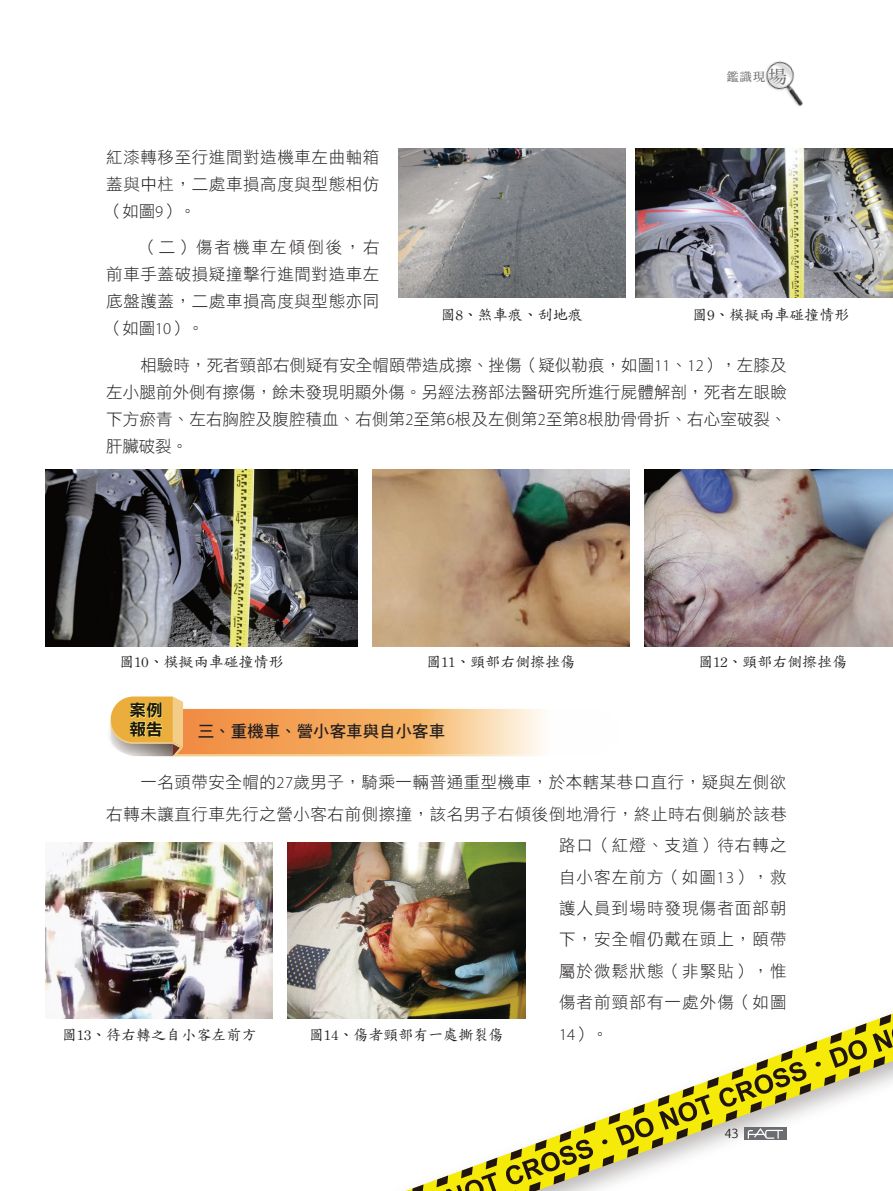
<style>
.page{position:relative;width:893px;height:1191px;background:#fff}
.page>*{position:absolute;margin:0;border:0;box-sizing:border-box;transform-origin:0 0}
.t1{font:16.65px/18.6px "DF Li Hei Bd WIN BF";color:#201511}
.t2{font:16.5px/27px "DF Hei Std W3";letter-spacing:.035em;color:#231f20;text-align:justify}
.t3{font:16.5px "DF Hei Std W7";color:#231f20}
.t4{font:300 16.5px "Myriad Pro";color:#231f20}
.t5{font:15px "DF Kai Shu SB Estd BF";color:#231f20}
.t6{font:12px "DF Ming Std W7";color:#6c6d70}
.t7{font:12px "Euphemia UCAS";color:#231f20}
.s1{font-size:18px}
.s2{font-family:"Myriad Pro";font-weight:300}
.s3{font-family:"DF Hei Std W3";font-weight:400}
</style>
<div class="page">
<svg style="left:405px;top:1155px;width:253px;height:36px"></svg>
<svg style="left:412px;top:1184px;width:11px;height:7px"></svg>
<svg style="left:436px;top:1157px;width:61px;height:34px"></svg>
<svg style="left:596px;top:1013px;width:297px;height:153px"></svg>
<svg style="left:504px;top:1121px;width:92px;height:70px"></svg>
<svg style="left:109px;top:696px;width:434px;height:60px"></svg>
<img style="left:399px;top:149px;width:226px;height:149px">
<img style="left:635px;top:149px;width:258px;height:149px">
<img style="left:46px;top:469px;width:312px;height:177px">
<img style="left:372px;top:469px;width:258px;height:177px">
<img style="left:644px;top:469px;width:249px;height:177px">
<img style="left:46px;top:842px;width:227px;height:176px">
<img style="left:288px;top:842px;width:237px;height:176px">
<svg style="left:602px;top:1014px;width:291px;height:152px"></svg>
<img style="left:765px;top:61px;width:38px;height:46px">
<p class="t6" style="left:727px;top:70px;width:61px">鑑識現<span class="s1">場</span></p>
<p class="t2" style="left:106px;top:143px;width:275px">紅漆轉移至行進間對造機車左曲軸箱蓋與中柱，二處車損高度與型態相仿（如圖<span class="s2">9</span>）。</p>
<p class="t2" style="left:106px;top:233px;width:275px;text-indent:34px">（二）傷者機車左傾倒後，右前車手蓋破損疑撞擊行進間對造車左底盤護蓋，二處車損高度與型態亦同（如圖<span class="s2">10</span>）。</p>
<p class="t2" style="left:106px;top:352px;width:682px;text-indent:34px">相驗時，死者頸部右側疑有安全帽頤帶造成擦、挫傷（疑似勒痕，如圖<span class="s2">11</span>、<span class="s2">12</span>），左膝及左小腿前外側有擦傷，餘未發現明顯外傷。另經法務部法醫研究所進行屍體解剖，死者左眼瞼下方瘀青、左右胸腔及腹腔積血、右側第<span class="s2">2</span>至第<span class="s2">6</span>根及左側第<span class="s2">2</span>至第<span class="s2">8</span>根肋骨骨折、右心室破裂、肝臟破裂。</p>
<p class="t5" style="left:441px;top:307px;width:144px">圖8、煞車痕、刮地痕</p>
<p class="t5" style="left:692px;top:307px;width:159px">圖9、模擬兩車碰撞情形</p>
<p class="t5" style="left:120px;top:654px;width:166px">圖10、模擬兩車碰撞情形</p>
<p class="t5" style="left:426px;top:654px;width:151px">圖11、頸部右側擦挫傷</p>
<p class="t5" style="left:698px;top:654px;width:151px">圖12、頸部右側擦挫傷</p>
<p class="t1" style="left:130px;top:701px;width:35px">案例報告</p>
<p class="t3" style="left:198px;top:722px;width:249px">三、重機車、營小客車與自小客車</p>
<p class="t2" style="left:106px;top:766px;width:682px;line-height:31.3px;text-align:right">一名頭帶安全帽的<span class="s2">27</span>歲男子，騎乘一輛普通重型機車，於本轄某巷口直行，疑與左側欲<br>右轉未讓直行車先行之營小客右前側擦撞，該名男子右傾後倒地滑行，終止時右側躺於該巷路口（紅燈、支道）待右轉之<br>自小客左前方（如圖<span class="s2">13</span>），救<br>護人員到場時發現傷者面部朝<br>下，安全帽仍戴在頭上，頤帶<br>屬於微鬆狀態（非緊貼），惟<br>傷者前頸部有一處外傷（如圖</p>
<p class="t4" style="left:559px;top:1024px;width:51px">14<span class="s3">）。</span></p>
<p class="t5" style="left:62px;top:1027px;width:196px">圖13、待右轉之自小客左前方</p>
<p class="t5" style="left:309px;top:1027px;width:196px">圖14、傷者頸部有一處撕裂傷</p>
<p class="t7" style="left:724px;top:1125px;width:15px">43</p>
</div>
